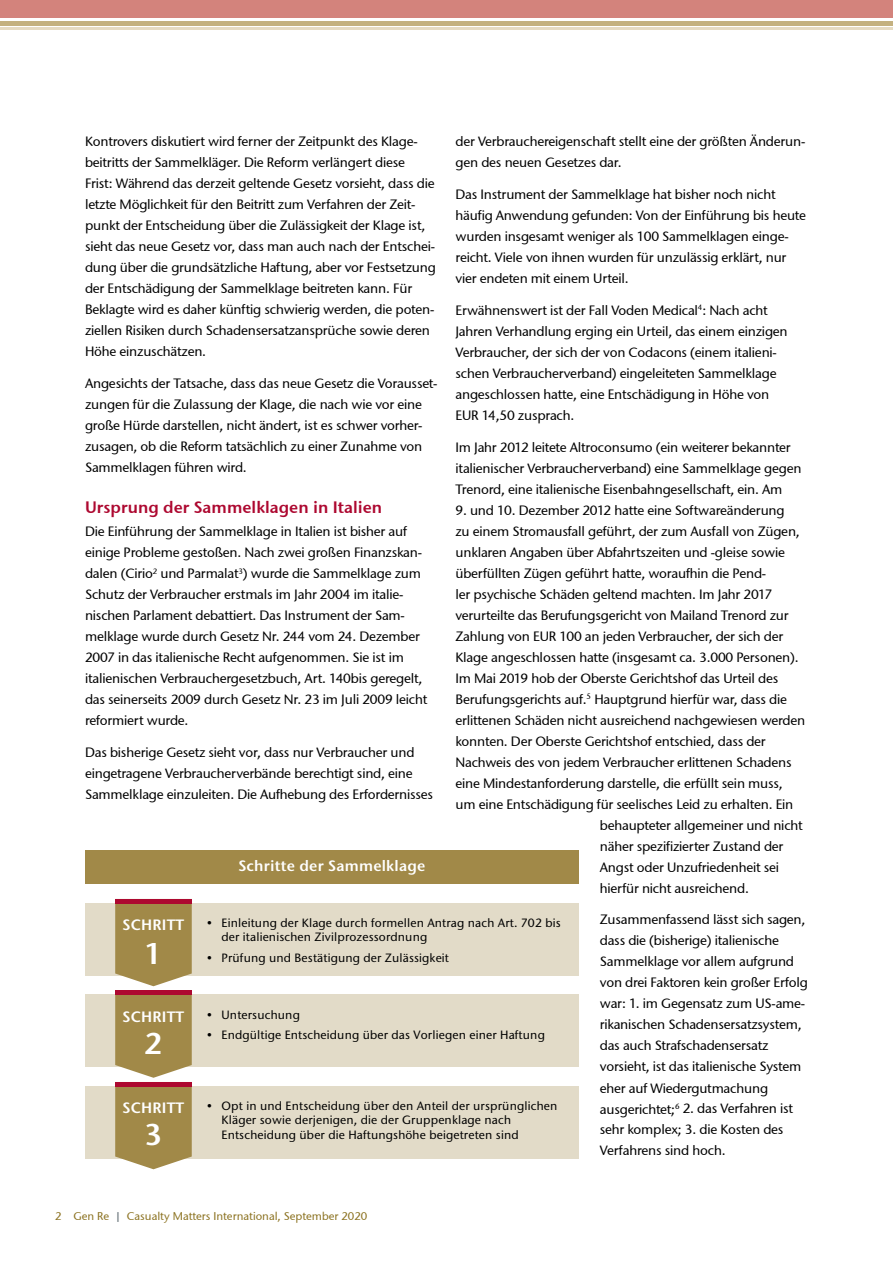
<style>
.page{position:relative;width:893px;height:1263px;background:#fff}
.page>*{position:absolute;margin:0;border:0;box-sizing:border-box;transform-origin:0 0}
.t1{font:600 30px "Stone Sans GC Re";color:#fff}
.t2{font:600 16.5px "Stone Sans GC Re";color:#ad0830}
.t3{font:600 15px "Stone Sans GC Re";letter-spacing:.015em;color:#fff}
.t4{font:13.5px/21px "Stone Sans GC Re";letter-spacing:-.015em;color:#000}
.t5{font:12px/14.4px "Stone Sans GC Re";letter-spacing:.015em;color:#000}
.t6{font:11.25px "Stone Sans GC Re";color:#8c7322}
.s1{color:#5d6970}
</style>
<div class="page">
<div style="left:0;top:0;width:893px;height:17px;background:#d3837c"></div>
<div style="left:0;top:21px;width:893px;height:5px;background:#c4b180"></div>
<hr style="left:0;top:28px;width:893px;height:2px;background:#e6dbc3">
<div style="left:85px;top:850px;width:494px;height:34px;background:#a18948"></div>
<div style="left:85px;top:903px;width:494px;height:72px;background:#e2dbc8"></div>
<div style="left:85px;top:995px;width:494px;height:72px;background:#e2dbc8"></div>
<div style="left:85px;top:1086px;width:494px;height:72px;background:#e2dbc8"></div>
<svg style="left:115px;top:899px;width:77px;height:270px;background:#ab9059"></svg>
<div style="left:115px;top:990px;width:77px;height:5px;background:#ad0830"></div>
<p class="t4" style="left:455px;top:131px;width:351px">der Verbrauchereigenschaft stellt eine der größten Änderun&shy;gen des neuen Gesetzes dar.</p>
<p class="t4" style="left:455px;top:184px;width:352px">Das Instrument der Sammelklage hat bisher noch nicht häufig Anwendung gefunden: Von der Einführung bis heute wurden insgesamt weniger als 100 Sammelklagen einge&shy;reicht. Viele von ihnen wurden für unzulässig erklärt, nur vier endeten mit einem Urteil.</p>
<p class="t4" style="left:455px;top:299px;width:334px">Erwähnenswert ist der Fall Voden Medical<sup>4</sup>: Nach acht Jahren Verhandlung erging ein Urteil, das einem einzigen Verbraucher, der sich der von Codacons (einem italieni&shy;schen Verbraucherverband) eingeleiteten Sammelklage angeschlossen hatte, eine Entschädigung in Höhe von EUR 14,50 zusprach.</p>
<p class="t4" style="left:455px;top:436px;width:347px">Im Jahr 2012 leitete Altroconsumo (ein weiterer bekannter italienischer Verbraucherverband) eine Sammelklage gegen<br>Trenord, eine italienische Eisenbahngesellschaft, ein. Am</p>
<p class="t4" style="left:455px;top:499px;width:331px">9. und 10. Dezember 2012 hatte eine Softwareänderung</p>
<p class="t4" style="left:455px;top:520px;width:346px">zu einem Stromausfall geführt, der zum Ausfall von Zügen,</p>
<p class="t4" style="left:455px;top:541px;width:331px">unklaren Angaben über Abfahrtszeiten und -gleise sowie</p>
<p class="t4" style="left:455px;top:562px;width:312px">überfüllten Zügen geführt hatte, woraufhin die Pend-</p>
<p class="t4" style="left:455px;top:583px;width:318px">ler psychische Schäden geltend machten. Im Jahr 2017</p>
<p class="t4" style="left:455px;top:604px;width:335px">verurteilte das Berufungsgericht von Mailand Trenord zur</p>
<p class="t4" style="left:455px;top:625px;width:329px">Zahlung von EUR 100 an jeden Verbraucher, der sich der</p>
<p class="t4" style="left:455px;top:646px;width:345px">Klage angeschlossen hatte (insgesamt ca. 3.000 Personen).</p>
<p class="t4" style="left:455px;top:667px;width:324px">Im Mai 2019 hob der Oberste Gerichtshof das Urteil des</p>
<p class="t4" style="left:455px;top:688px;width:333px">Berufungsgerichts auf.<sup>5</sup> Hauptgrund hierfür war, dass die</p>
<p class="t4" style="left:455px;top:709px;width:351px">erlittenen Schäden nicht ausreichend nachgewiesen werden</p>
<p class="t4" style="left:455px;top:730px;width:312px">konnten. Der Oberste Gerichtshof entschied, dass der</p>
<p class="t4" style="left:455px;top:751px;width:338px">Nachweis des von jedem Verbraucher erlittenen Schadens</p>
<p class="t4" style="left:455px;top:772px;width:329px">eine Mindestanforderung darstelle, die erfüllt sein muss,</p>
<p class="t4" style="left:455px;top:793px;width:339px">um eine Entschädigung für seelisches Leid zu erhalten. Ein</p>
<p class="t4" style="left:600px;top:814px;width:204px">behaupteter allgemeiner und nicht</p>
<p class="t4" style="left:600px;top:835px;width:185px">näher -spezifizierter Zustand der</p>
<p class="t4" style="left:600px;top:856px;width:181px">Angst oder Unzufriedenheit sei</p>
<p class="t4" style="left:600px;top:877px;width:151px">hierfür nicht ausreichend.</p>
<p class="t4" style="left:600px;top:909px;width:210px">Zusammenfassend lässt sich sagen, dass die (bisherige) italienische<br>Sammelklage vor allem aufgrund von drei Faktoren kein großer Erfolg war: 1. im Gegensatz zum US-ame&shy;rikanischen Schadensersatzsystem, das auch Strafschadensersatz vorsieht, ist das italienische System eher auf Wiedergutmachung ausgerichtet;<sup>6</sup> 2. das Verfahren ist sehr komplex; 3. die Kosten des<br>Verfahrens sind hoch.</p>
<p class="t4" style="left:85px;top:131px;width:352px">Kontrovers diskutiert wird ferner der Zeitpunkt des Klage&shy;beitritts der Sammelkläger. Die Reform verlängert diese Frist: Während das derzeit geltende Gesetz vorsieht, dass die letzte Möglichkeit für den Beitritt zum Verfahren der Zeit&shy;punkt der Entscheidung über die Zulässigkeit der Klage ist, sieht das neue Gesetz vor, dass man auch nach der Entschei&shy;dung über die grundsätzliche Haftung, aber vor Festsetzung der Entschädigung der Sammelklage beitreten kann. Für Beklagte wird es daher künftig schwierig werden, die poten&shy;ziellen Risiken durch Schadensersatzansprüche sowie deren Höhe einzuschätzen.</p>
<p class="t4" style="left:85px;top:373px;width:354px">Angesichts der Tatsache, dass das neue Gesetz die Vorausset&shy;zungen für die Zulassung der Klage, die nach wie vor eine große Hürde darstellen, nicht ändert, ist es schwer vorher&shy;zusagen, ob die Reform tatsächlich zu einer Zunahme von Sammelklagen führen wird.</p>
<p class="t2" style="left:85px;top:497px;width:299px">Ursprung der Sammelklagen in Italien</p>
<p class="t4" style="left:85px;top:521px;width:344px">Die Einführung der Sammelklage in Italien ist bisher auf einige Probleme gestoßen. Nach zwei großen Finanzskan&shy;dalen (Cirio<sup>2</sup> und Parmalat<sup>3</sup>) wurde die Sammelklage zum Schutz der Verbraucher erstmals im Jahr 2004 im italie&shy;nischen Parlament debattiert. Das Instrument der Sam&shy;melklage wurde durch Gesetz Nr. 244 vom 24. Dezember 2007 in das italienische Recht aufgenommen. Sie ist im italienischen Verbrauchergesetzbuch, Art. 140bis geregelt, das seinerseits 2009 durch Gesetz Nr. 23 im Juli 2009 leicht reformiert wurde.</p>
<p class="t4" style="left:85px;top:742px;width:350px">Das bisherige Gesetz sieht vor, dass nur Verbraucher und eingetragene Verbraucherverbände berechtigt sind, eine<br>Sammelklage einzuleiten. Die Aufhebung des Erfordernisses</p>
<p class="t3" style="left:238px;top:857px;width:189px">Schritte der Sammelklage</p>
<p class="t5" style="left:222px;top:915px;width:341px;text-indent:-15px">• Einleitung der Klage durch formellen Antrag nach Art. 702 bis der italienischen Zivilprozessordnung</p>
<p class="t5" style="left:207px;top:950px;width:244px">• Prüfung und Bestätigung der Zulässigkeit</p>
<p class="t3" style="left:122px;top:915px;width:63px">SCHRITT</p>
<h1 class="t1" style="left:144px;top:935px;width:20px">1</h1>
<p class="t5" style="left:207px;top:1007px;width:95px">• Untersuchung</p>
<p class="t5" style="left:207px;top:1027px;width:340px">• Endgültige Entscheidung über das Vorliegen einer Haftung</p>
<p class="t3" style="left:122px;top:1007px;width:63px">SCHRITT</p>
<h1 class="t1" style="left:144px;top:1025px;width:20px">2</h1>
<p class="t5" style="left:222px;top:1098px;width:337px;text-indent:-15px">• Opt in und Entscheidung über den Anteil der ursprünglichen<br>Kläger sowie derjenigen, die der Gruppenklage nach<br>Entscheidung über die Haftungshöhe beigetreten sind</p>
<p class="t3" style="left:122px;top:1098px;width:63px">SCHRITT</p>
<h1 class="t1" style="left:144px;top:1116px;width:20px">3</h1>
<p class="t6" style="left:55px;top:1209px;width:313px">2 Gen Re <span class="s1">|</span> Casualty Matters International, September 2020</p>
</div>
